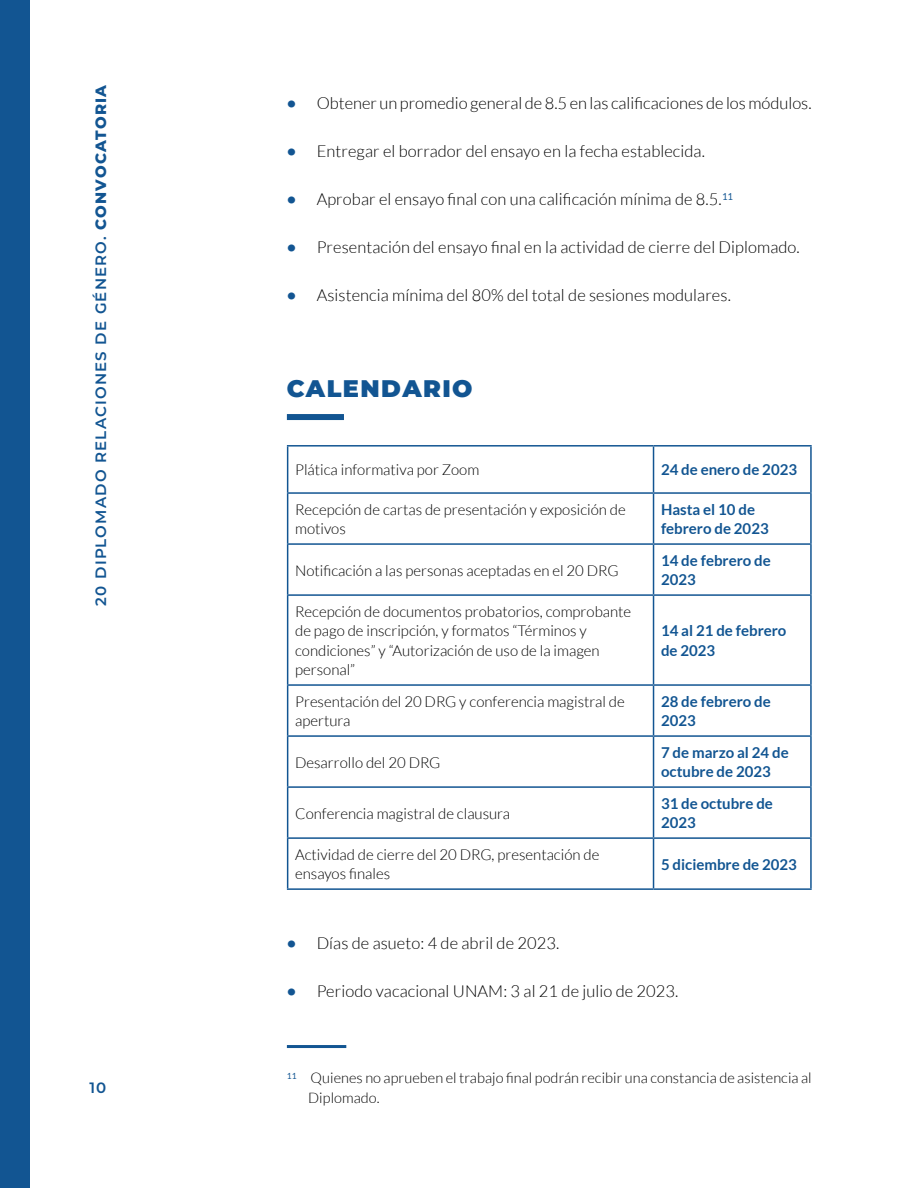
<style>
.page{position:relative;width:918px;height:1188px;background:#fff}
.page>*{position:absolute;margin:0;border:0;box-sizing:border-box;transform-origin:0 0}
.t1{font:900 24px "Montserrat";letter-spacing:.06em;color:#125592}
.t2{font:300 16.5px "Lato";letter-spacing:.005em;color:#000}
.t3{font:300 15px/19.5px "Lato";color:#000}
.t4{font:700 15px/19.5px "Lato";color:#125592}
.t5{font:600 15px "Montserrat";letter-spacing:.08em;color:#125592}
.t6{font:300 14.55px/19.5px "Lato";letter-spacing:.005em;color:#000}
.s1{font-weight:800}
.s2{font-weight:700;color:#125592}
</style>
<div class="page">
<div style="left:0;top:0;width:30px;height:1188px;background:#125592"></div>
<div style="left:287px;top:414px;width:57px;height:6px;background:#125592"></div>
<hr style="left:287px;top:447px;width:1px;height:45px;background:#125592">
<hr style="left:287px;top:494px;width:1px;height:49px;background:#125592">
<hr style="left:287px;top:545px;width:1px;height:49px;background:#125592">
<hr style="left:287px;top:596px;width:1px;height:88px;background:#125592">
<hr style="left:287px;top:686px;width:1px;height:49px;background:#125592">
<hr style="left:287px;top:445px;width:367px;height:2px;background:#125592">
<hr style="left:654px;top:445px;width:158px;height:2px;background:#125592">
<hr style="left:653px;top:447px;width:1px;height:45px;background:#125592">
<hr style="left:810px;top:447px;width:2px;height:45px;background:#125592">
<hr style="left:653px;top:494px;width:1px;height:49px;background:#125592">
<hr style="left:810px;top:494px;width:2px;height:49px;background:#125592">
<hr style="left:653px;top:545px;width:1px;height:49px;background:#125592">
<hr style="left:810px;top:545px;width:2px;height:49px;background:#125592">
<hr style="left:653px;top:596px;width:1px;height:88px;background:#125592">
<hr style="left:810px;top:596px;width:2px;height:88px;background:#125592">
<hr style="left:653px;top:686px;width:1px;height:49px;background:#125592">
<hr style="left:810px;top:686px;width:2px;height:49px;background:#125592">
<hr style="left:287px;top:492px;width:367px;height:2px;background:#125592">
<hr style="left:654px;top:492px;width:158px;height:2px;background:#125592">
<hr style="left:287px;top:543px;width:367px;height:2px;background:#125592">
<hr style="left:654px;top:543px;width:158px;height:2px;background:#125592">
<hr style="left:287px;top:594px;width:367px;height:2px;background:#125592">
<hr style="left:654px;top:594px;width:158px;height:2px;background:#125592">
<hr style="left:287px;top:684px;width:367px;height:2px;background:#125592">
<hr style="left:654px;top:684px;width:158px;height:2px;background:#125592">
<hr style="left:287px;top:737px;width:1px;height:49px;background:#125592">
<hr style="left:287px;top:735px;width:367px;height:2px;background:#125592">
<hr style="left:654px;top:735px;width:158px;height:2px;background:#125592">
<hr style="left:653px;top:737px;width:1px;height:49px;background:#125592">
<hr style="left:810px;top:737px;width:2px;height:49px;background:#125592">
<hr style="left:287px;top:788px;width:1px;height:49px;background:#125592">
<hr style="left:287px;top:839px;width:1px;height:49px;background:#125592">
<hr style="left:287px;top:786px;width:367px;height:2px;background:#125592">
<hr style="left:654px;top:786px;width:158px;height:2px;background:#125592">
<hr style="left:653px;top:788px;width:1px;height:49px;background:#125592">
<hr style="left:810px;top:788px;width:2px;height:49px;background:#125592">
<hr style="left:653px;top:839px;width:1px;height:49px;background:#125592">
<hr style="left:810px;top:839px;width:2px;height:49px;background:#125592">
<hr style="left:287px;top:837px;width:367px;height:2px;background:#125592">
<hr style="left:654px;top:837px;width:158px;height:2px;background:#125592">
<hr style="left:287px;top:888px;width:367px;height:2px;background:#125592">
<hr style="left:654px;top:888px;width:158px;height:2px;background:#125592">
<hr style="left:287px;top:1045px;width:59px;height:3px;background:#125592">
<p class="t5" style="left:90px;top:606px;width:522px;rotate:-90deg">20 DIPLOMADO RELACIONES DE GÉNERO. <span class="s1">CONVOCATORIA</span></p>
<p class="t5" style="left:90px;top:1077px;width:18px">10</p>
<p class="t2" style="left:287px;top:93px;width:526px"><span class="s2">•</span> Obtener un promedio general de 8.5 en las calificaciones de los módulos.</p>
<p class="t2" style="left:287px;top:141px;width:420px"><span class="s2">•</span> Entregar el borrador del ensayo en la fecha establecida.</p>
<p class="t2" style="left:287px;top:189px;width:448px"><span class="s2">•</span> Aprobar el ensayo final con una calificación mínima de 8.5.<sup>11</sup></p>
<p class="t2" style="left:287px;top:237px;width:514px"><span class="s2">•</span> Presentación del ensayo final en la actividad de cierre del Diplomado.</p>
<p class="t2" style="left:287px;top:285px;width:446px"><span class="s2">•</span> Asistencia mínima del 80% del total de sesiones modulares.</p>
<h1 class="t1" style="left:287px;top:370px;width:187px">CALENDARIO</h1>
<p class="t3" style="left:295px;top:460px;width:186px">Plática informativa por Zoom</p>
<p class="t4" style="left:661px;top:460px;width:138px">24 de enero de 2023</p>
<p class="t3" style="left:295px;top:499px;width:332px">Recepción de cartas de presentación y exposición de motivos</p>
<p class="t4" style="left:661px;top:499px;width:109px">Hasta el 10 de febrero de 2023</p>
<p class="t3" style="left:295px;top:560px;width:325px">Notificación a las personas aceptadas en el 20 DRG</p>
<p class="t4" style="left:661px;top:550px;width:111px">14 de febrero de<br>2023</p>
<p class="t3" style="left:295px;top:601px;width:338px">Recepción de documentos probatorios, comprobante de pago de inscripción, y formatos “Términos y condiciones” y “Autorización de uso de la imagen personal”</p>
<p class="t4" style="left:661px;top:621px;width:127px">14 al 21 de febrero de 2023</p>
<p class="t3" style="left:295px;top:691px;width:331px">Presentación del 20 DRG y conferencia magistral de apertura</p>
<p class="t4" style="left:661px;top:691px;width:111px">28 de febrero de<br>2023</p>
<p class="t3" style="left:295px;top:752px;width:147px">Desarrollo del 20 DRG</p>
<p class="t4" style="left:661px;top:742px;width:129px">7 de marzo al 24 de octubre de 2023</p>
<p class="t3" style="left:295px;top:803px;width:217px">Conferencia magistral de clausura</p>
<p class="t4" style="left:661px;top:793px;width:113px">31 de octubre de<br>2023</p>
<p class="t3" style="left:295px;top:844px;width:306px">Actividad de cierre del 20 DRG, presentación de ensayos finales</p>
<p class="t4" style="left:661px;top:854px;width:137px">5 diciembre de 2023</p>
<p class="t2" style="left:287px;top:933px;width:274px"><span class="s2">•</span> Días de asueto: 4 de abril de 2023.</p>
<p class="t2" style="left:287px;top:981px;width:393px"><span class="s2">•</span> Periodo vacacional UNAM: 3 al 21 de julio de 2023.</p>
<p class="t6" style="left:308px;top:1068px;width:505px;text-indent:-21px"><sup>11</sup> Quienes no aprueben el trabajo final podrán recibir una constancia de asistencia al<br>Diplomado.</p>
</div>
